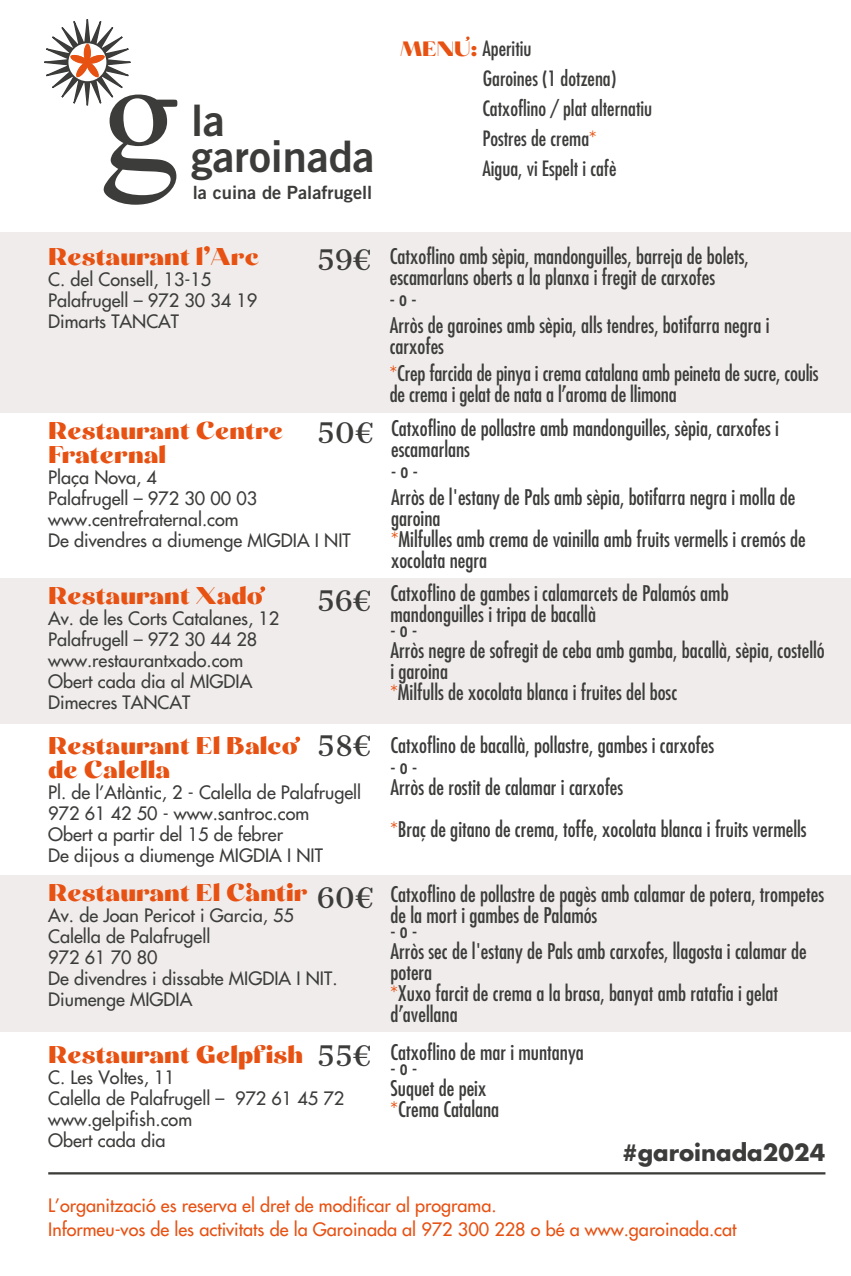
<style>
.page{position:relative;width:851px;height:1276px;background:#fff}
.page>*{position:absolute;margin:0;border:0;box-sizing:border-box;transform-origin:0 0}
.t1{font:43.5px/35.7px "Trade Gothic Bold Two";color:#3c3c3b}
.t2{font:27px "Cantata One";color:#3c3c3b}
.t3{font:24px/24px "Carneys Gallery Demo Version";color:#e75112}
.t4{font:700 22.8px "Futura Txeca";color:#3c3c3b}
.t5{font:condensed 21px/21px "Futura Txeca";color:#3c3c3b}
.t6{font:condensed 20.4px/30px "Futura Txeca";color:#3c3c3b}
.t7{font:18.3px "Trade Gothic Bold Two";color:#3c3c3b}
.t8{font:18px/21px "Futura Txeca";color:#3c3c3b}
.t9{font:18px/24px "Futura Txeca";color:#e75112}
.s1{font-family:"Carneys Gallery Demo Version";font-stretch:normal;color:#e75112}
.s2{color:#e75112}
.s3{font-size:20.4px;color:#e75112}
</style>
<div class="page">
<hr style="left:850px;top:1032px;width:1px;height:192px;background:#604734">
<div style="left:0;top:232px;width:850px;height:180px;background:#efeceb"></div>
<hr style="left:850px;top:680px;width:1px;height:185px;background:#604734">
<div style="left:0;top:578px;width:850px;height:145px;background:#efeceb"></div>
<div style="left:0;top:875px;width:850px;height:156px;background:#efeceb"></div>
<hr style="left:48px;top:1172px;width:777px;height:2px;background:#3c3c3b">
<svg style="left:44px;top:19px;width:133px;height:186px"></svg>
<svg style="left:259px;top:586px;width:6px;height:7px"></svg>
<svg style="left:465px;top:36px;width:5px;height:5px"></svg>
<svg style="left:294px;top:736px;width:6px;height:7px"></svg>
<svg style="left:246px;top:882px;width:6px;height:7px"></svg>
<h1 class="t1" style="left:191px;top:102px;width:185px">la garoinada</h1>
<p class="t7" style="left:193px;top:182px;width:181px">la cuina de Palafrugell</p>
<p class="t6" style="left:482px;top:33px;width:171px;text-indent:-82px"><span class="s1">MENU:</span> Aperitiu<br>Garoines (1 dotzena)<br>Catxoflino / plat alternatiu<br>Postres de crema<span class="s2">*<br></span>Aigua, vi Espelt i cafè</p>
<p class="t3" style="left:203px;top:233px;width:9px">,</p>
<p class="t8" style="left:48px;top:269px;width:210px">C. del Consell, 13-15<br>Palafrugell – 972 30 34 19<br>Dimarts TANCAT</p>
<p class="t3" style="left:48px;top:246px;width:212px">Restaurant l Arc</p>
<p class="t2" style="left:317px;top:243px;width:58px">59€</p>
<p class="t3" style="left:48px;top:420px;width:236px">Restaurant Centre<br>Fraternal</p>
<p class="t8" style="left:48px;top:467px;width:304px">Plaça Nova, 4<br>Palafrugell – 972 30 00 03 www.centrefraternal.com<br>De divendres a diumenge MIGDIA I NIT</p>
<p class="t3" style="left:48px;top:585px;width:216px">Restaurant Xado</p>
<p class="t8" style="left:48px;top:608px;width:232px">Av. de les Corts Catalanes, 12<br>Palafrugell – 972 30 44 28 www.restaurantxado.com<br>Obert cada dia al MIGDIA<br>Dimecres TANCAT</p>
<p class="t3" style="left:48px;top:735px;width:251px">Restaurant El Balco de Calella</p>
<p class="t8" style="left:48px;top:782px;width:314px">Pl. de l’Atlàntic, 2 - Calella de Palafrugell 972 61 42 50 - www.santroc.com<br>Obert a partir del 15 de febrer<br>De dijous a diumenge MIGDIA I NIT</p>
<p class="t3" style="left:48px;top:882px;width:261px">Restaurant El Cantir</p>
<p class="t8" style="left:48px;top:905px;width:291px">Av. de Joan Pericot i Garcia, 55<br>Calella de Palafrugell<br>972 61 70 80<br>De divendres i dissabte MIGDIA I NIT.<br>Diumenge MIGDIA</p>
<p class="t3" style="left:48px;top:1044px;width:256px">Restaurant Gelpfish</p>
<p class="t8" style="left:48px;top:1067px;width:297px">C. Les Voltes, 11<br>Calella de Palafrugell – 972 61 45 72 www.gelpifish.com<br>Obert cada dia</p>
<p class="t2" style="left:317px;top:416px;width:60px">50€</p>
<p class="t2" style="left:317px;top:584px;width:58px">56€</p>
<p class="t2" style="left:317px;top:729px;width:58px">58€</p>
<p class="t2" style="left:317px;top:881px;width:60px">60€</p>
<p class="t2" style="left:317px;top:1039px;width:58px">55€</p>
<p class="t5" style="left:389px;top:245px;width:360px">Catxoflino amb sèpia, mandonguilles, barreja de bolets, escamarlans oberts a la planxa i fregit de carxofes</p>
<p class="t5" style="left:389px;top:284px;width:381px;line-height:27px">- o -<br>Arròs de garoines amb sèpia, alls tendres, botifarra negra i</p>
<p class="t5" style="left:389px;top:332px;width:430px;line-height:27px">carxofes<br><span class="s3">*</span>Crep farcida de pinya i crema catalana amb peineta de sucre, coulis</p>
<p class="t5" style="left:390px;top:383px;width:288px">de crema i gelat de nata a l’aroma de llimona</p>
<p class="t5" style="left:391px;top:418px;width:389px">Catxoflino de pollastre amb mandonguilles, sèpia, carxofes i escamarlans</p>
<p class="t5" style="left:391px;top:457px;width:405px;line-height:27px">- o -<br>Arròs de l'estany de Pals amb sèpia, botifarra negra i molla de</p>
<p class="t5" style="left:391px;top:508px;width:416px">garoina<br><span class="s3">*</span>Milfulles amb crema de vainilla amb fruits vermells i cremós de xocolata negra</p>
<p class="t5" style="left:390px;top:582px;width:339px">Catxoflino de gambes i calamarcets de Palamós amb mandonguilles i tripa de bacallà</p>
<p class="t5" style="left:390px;top:618px;width:435px">- o -<br>Arròs negre de sofregit de ceba amb gamba, bacallà, sèpia, costelló i garoina<br><span class="s3">*</span>Milfulls de xocolata blanca i fruites del bosc</p>
<p class="t5" style="left:390px;top:734px;width:325px">Catxoflino de bacallà, pollastre, gambes i carxofes</p>
<p class="t5" style="left:390px;top:755px;width:234px">- o -<br>Arròs de rostit de calamar i carxofes</p>
<p class="t5" style="left:390px;top:818px;width:417px"><span class="s3">*</span>Braç de gitano de crema, toffe, xocolata blanca i fruits vermells</p>
<p class="t5" style="left:390px;top:883px;width:435px">Catxoflino de pollastre de pagès amb calamar de potera, trompetes de la mort i gambes de Palamós</p>
<p class="t5" style="left:390px;top:919px;width:417px">- o -<br>Arròs sec de l'estany de Pals amb carxofes, llagosta i calamar de potera<br><span class="s3">*</span>Xuxo farcit de crema a la brasa, banyat amb ratafia i gelat d’avellana</p>
<p class="t5" style="left:390px;top:1041px;width:195px">Catxoflino de mar i muntanya</p>
<p class="t5" style="left:390px;top:1056px;width:110px">- o -<br>Suquet de peix <span class="s2">*</span>Crema Catalana</p>
<p class="t4" style="left:622px;top:1136px;width:205px">#garoinada2024</p>
<p class="t9" style="left:48px;top:1193px;width:689px">L’organització es reserva el dret de modificar al programa.<br>Informeu-vos de les activitats de la Garoinada al 972 300 228 o bé a www.garoinada.cat</p>
</div>
